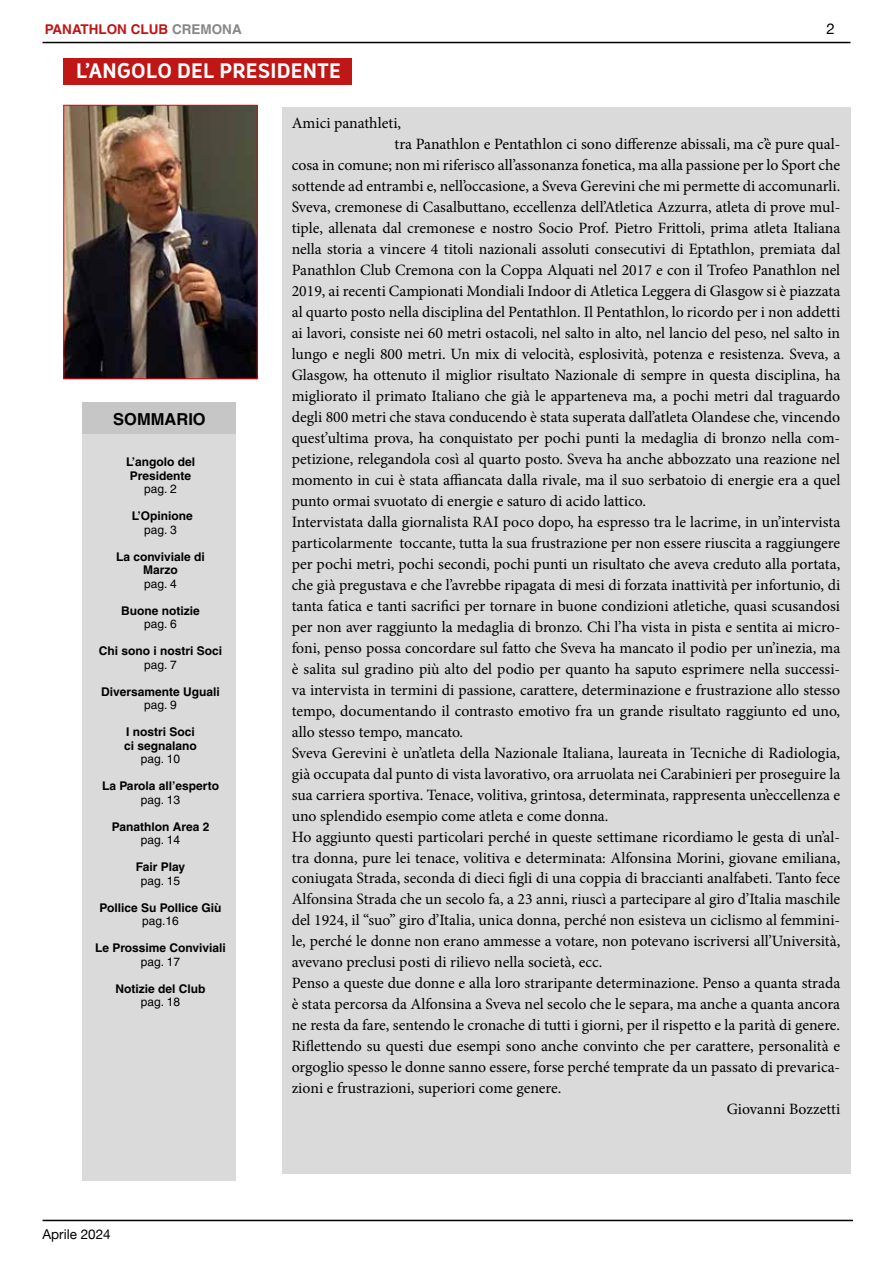
<style>
.page{position:relative;width:893px;height:1263px;background:#fff}
.page>*{position:absolute;margin:0;border:0;box-sizing:border-box;transform-origin:0 0}
.t1{font:700 19.5px "Oceania";letter-spacing:-.005em;color:#fff}
.t2{font:700 16.5px "Helvetica";color:#000}
.t3{font:15.75px "Minion Pro";color:#000}
.t4{font:15px "Helvetica Neue";color:#000}
.t5{font:700 13.5px "Helvetica";color:#be1716}
.t6{font:13.5px "Helvetica Neue";color:#000}
.t7{font:700 12px/13.5px "Helvetica";color:#000;text-align:center}
.t8{font:12px "Helvetica";color:#000}
.s1{color:#878787}
</style>
<div class="page">
<hr style="left:43px;top:1220px;width:810px;height:1px;background:#000">
<div style="left:64px;top:58px;width:288px;height:26px;background:#be1716"></div>
<img style="left:66px;top:107px;width:189px;height:270px">
<div style="left:83px;top:402px;width:153px;height:33px;background:#c6c6c6"></div>
<div style="left:83px;top:435px;width:153px;height:746px;background:#dadada"></div>
<div style="left:282px;top:107px;width:568px;height:1067px;background:#dadada"></div>
<hr style="left:43px;top:42px;width:807px;height:1px;background:#000">
<p class="t5" style="left:45px;top:21px;width:198px">PANATHLON CLUB <span class="s1">CREMONA</span></p>
<p class="t4" style="left:827px;top:18px;width:10px">2</p>
<p class="t1" style="left:76px;top:59px;width:266px">L’ANGOLO DEL PRESIDENTE</p>
<p class="t3" style="left:292px;top:112px;width:111px">Amici panathleti,</p>
<p class="t3" style="left:394px;top:133px;width:447px">tra Panathlon e Pentathlon ci sono differenze abissali, ma c’è pure qual-</p>
<p class="t3" style="left:292px;top:154px;width:550px">cosa in comune; non mi riferisco all’assonanza fonetica, ma alla passione per lo Sport che</p>
<p class="t3" style="left:292px;top:175px;width:550px">sottende ad entrambi e, nell’occasione, a Sveva Gerevini che mi permette di accomunarli.</p>
<p class="t3" style="left:292px;top:196px;width:550px">Sveva, cremonese di Casalbuttano, eccellenza dell’Atletica Azzurra, atleta di prove mul-</p>
<p class="t3" style="left:292px;top:217px;width:550px">tiple, allenata dal cremonese e nostro Socio Prof. Pietro Frittoli, prima atleta Italiana</p>
<p class="t3" style="left:292px;top:238px;width:550px">nella storia a vincere 4 titoli nazionali assoluti consecutivi di Eptathlon, premiata dal</p>
<p class="t3" style="left:292px;top:259px;width:550px">Panathlon Club Cremona con la Coppa Alquati nel 2017 e con il Trofeo Panathlon nel</p>
<p class="t3" style="left:292px;top:280px;width:550px">2019, ai recenti Campionati Mondiali Indoor di Atletica Leggera di Glasgow si è piazzata</p>
<p class="t3" style="left:292px;top:301px;width:550px">al quarto posto nella disciplina del Pentathlon. Il Pentathlon, lo ricordo per i non addetti</p>
<p class="t3" style="left:292px;top:322px;width:550px">ai lavori, consiste nei 60 metri ostacoli, nel salto in alto, nel lancio del peso, nel salto in</p>
<p class="t3" style="left:292px;top:343px;width:550px">lungo e negli 800 metri. Un mix di velocità, esplosività, potenza e resistenza. Sveva, a</p>
<p class="t3" style="left:292px;top:364px;width:550px">Glasgow, ha ottenuto il miglior risultato Nazionale di sempre in questa disciplina, ha</p>
<p class="t3" style="left:292px;top:385px;width:550px">migliorato il primato Italiano che già le apparteneva ma, a pochi metri dal traguardo</p>
<p class="t3" style="left:292px;top:406px;width:550px">degli 800 metri che stava conducendo è stata superata dall’atleta Olandese che, vincendo</p>
<p class="t3" style="left:292px;top:427px;width:550px">quest’ultima prova, ha conquistato per pochi punti la medaglia di bronzo nella com-</p>
<p class="t3" style="left:292px;top:448px;width:550px">petizione, relegandola così al quarto posto. Sveva ha anche abbozzato una reazione nel</p>
<p class="t3" style="left:292px;top:469px;width:550px">momento in cui è stata affiancata dalla rivale, ma il suo serbatoio di energie era a quel</p>
<p class="t3" style="left:292px;top:490px;width:356px">punto ormai svuotato di energie e saturo di acido lattico.</p>
<p class="t3" style="left:292px;top:511px;width:550px">Intervistata dalla giornalista RAI poco dopo, ha espresso tra le lacrime, in un’intervista</p>
<p class="t3" style="left:292px;top:532px;width:550px">particolarmente toccante, tutta la sua frustrazione per non essere riuscita a raggiungere</p>
<p class="t3" style="left:292px;top:553px;width:550px">per pochi metri, pochi secondi, pochi punti un risultato che aveva creduto alla portata,</p>
<p class="t3" style="left:292px;top:574px;width:550px">che già pregustava e che l’avrebbe ripagata di mesi di forzata inattività per infortunio, di</p>
<p class="t3" style="left:292px;top:595px;width:550px">tanta fatica e tanti sacrifici per tornare in buone condizioni atletiche, quasi scusandosi</p>
<p class="t3" style="left:292px;top:616px;width:550px">per non aver raggiunto la medaglia di bronzo. Chi l’ha vista in pista e sentita ai micro-</p>
<p class="t3" style="left:292px;top:637px;width:550px">foni, penso possa concordare sul fatto che Sveva ha mancato il podio per un’inezia, ma</p>
<p class="t3" style="left:292px;top:658px;width:550px">è salita sul gradino più alto del podio per quanto ha saputo esprimere nella successi-</p>
<p class="t3" style="left:292px;top:679px;width:550px">va intervista in termini di passione, carattere, determinazione e frustrazione allo stesso</p>
<p class="t3" style="left:292px;top:700px;width:550px">tempo, documentando il contrasto emotivo fra un grande risultato raggiunto ed uno,</p>
<p class="t3" style="left:292px;top:721px;width:173px">allo stesso tempo, mancato.</p>
<p class="t3" style="left:292px;top:742px;width:550px">Sveva Gerevini è un’atleta della Nazionale Italiana, laureata in Tecniche di Radiologia,</p>
<p class="t3" style="left:292px;top:763px;width:550px">già occupata dal punto di vista lavorativo, ora arruolata nei Carabinieri per proseguire la</p>
<p class="t3" style="left:292px;top:784px;width:550px">sua carriera sportiva. Tenace, volitiva, grintosa, determinata, rappresenta un’eccellenza e</p>
<p class="t3" style="left:292px;top:805px;width:318px">uno splendido esempio come atleta e come donna.</p>
<p class="t3" style="left:292px;top:826px;width:550px">Ho aggiunto questi particolari perché in queste settimane ricordiamo le gesta di un’al-</p>
<p class="t3" style="left:292px;top:847px;width:550px">tra donna, pure lei tenace, volitiva e determinata: Alfonsina Morini, giovane emiliana,</p>
<p class="t3" style="left:292px;top:868px;width:550px">coniugata Strada, seconda di dieci figli di una coppia di braccianti analfabeti. Tanto fece</p>
<p class="t3" style="left:292px;top:889px;width:550px">Alfonsina Strada che un secolo fa, a 23 anni, riuscì a partecipare al giro d’Italia maschile</p>
<p class="t3" style="left:292px;top:910px;width:550px">del 1924, il “suo” giro d’Italia, unica donna, perché non esisteva un ciclismo al femmini-</p>
<p class="t3" style="left:292px;top:931px;width:550px">le, perché le donne non erano ammesse a votare, non potevano iscriversi all’Università,</p>
<p class="t3" style="left:292px;top:952px;width:312px">avevano preclusi posti di rilievo nella società, ecc.</p>
<p class="t3" style="left:292px;top:973px;width:550px">Penso a queste due donne e alla loro straripante determinazione. Penso a quanta strada</p>
<p class="t3" style="left:292px;top:994px;width:550px">è stata percorsa da Alfonsina a Sveva nel secolo che le separa, ma anche a quanta ancora</p>
<p class="t3" style="left:292px;top:1015px;width:550px">ne resta da fare, sentendo le cronache di tutti i giorni, per il rispetto e la parità di genere.</p>
<p class="t3" style="left:292px;top:1036px;width:550px">Riflettendo su questi due esempi sono anche convinto che per carattere, personalità e</p>
<p class="t3" style="left:292px;top:1057px;width:550px">orgoglio spesso le donne sanno essere, forse perché temprate da un passato di prevarica-</p>
<p class="t3" style="left:292px;top:1078px;width:271px">zioni e frustrazioni, superiori come genere.</p>
<p class="t3" style="left:727px;top:1099px;width:115px">Giovanni Bozzetti</p>
<p class="t2" style="left:113px;top:409px;width:94px">SOMMARIO</p>
<p class="t7" style="left:126px;top:455px;width:71px">L’angolo del<br>Presidente</p>
<p class="t8" style="left:144px;top:482px;width:34px">pag. 2</p>
<p class="t7" style="left:132px;top:509px;width:62px">L’Opinione</p>
<p class="t8" style="left:144px;top:522px;width:34px">pag. 3</p>
<p class="t7" style="left:116px;top:549px;width:90px">La conviviale di<br>Marzo</p>
<p class="t8" style="left:144px;top:576px;width:34px">pag. 4</p>
<p class="t7" style="left:121px;top:603px;width:80px">Buone notizie</p>
<p class="t8" style="left:144px;top:617px;width:34px">pag. 6</p>
<p class="t7" style="left:99px;top:644px;width:125px">Chi sono i nostri Soci</p>
<p class="t8" style="left:144px;top:657px;width:34px">pag. 7</p>
<p class="t7" style="left:101px;top:684px;width:120px">Diversamente Uguali</p>
<p class="t8" style="left:144px;top:698px;width:34px">pag. 9</p>
<p class="t7" style="left:124px;top:725px;width:74px;text-align:left">I nostri Soci ci segnalano</p>
<p class="t8" style="left:141px;top:752px;width:41px">pag. 10</p>
<p class="t7" style="left:102px;top:779px;width:119px">La Parola all’esperto</p>
<p class="t8" style="left:141px;top:792px;width:41px">pag. 13</p>
<p class="t7" style="left:112px;top:819px;width:99px">Panathlon Area 2</p>
<p class="t8" style="left:141px;top:833px;width:41px">pag. 14</p>
<p class="t7" style="left:136px;top:860px;width:51px">Fair Play</p>
<p class="t8" style="left:141px;top:873px;width:41px">pag. 15</p>
<p class="t7" style="left:100px;top:900px;width:123px">Pollice Su Pollice Giù</p>
<p class="t8" style="left:142px;top:914px;width:38px">pag.16</p>
<p class="t7" style="left:95px;top:941px;width:132px">Le Prossime Conviviali</p>
<p class="t8" style="left:141px;top:954px;width:41px">pag. 17</p>
<p class="t7" style="left:116px;top:981px;width:92px">Notizie del Club</p>
<p class="t8" style="left:141px;top:995px;width:41px">pag. 18</p>
<p class="t6" style="left:43px;top:1224px;width:70px">Aprile 2024</p>
</div>
